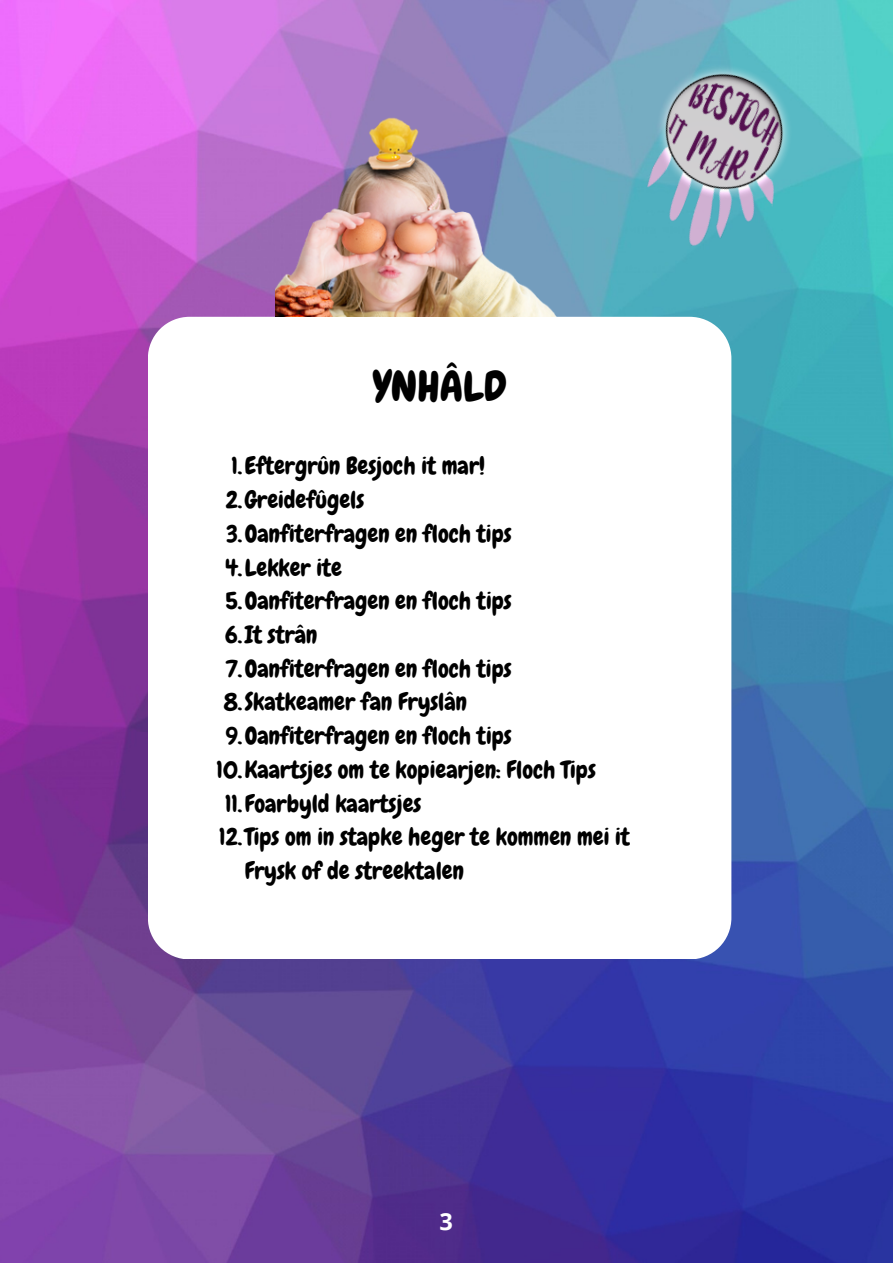
<style>
.page{position:relative;width:893px;height:1264px;background:#fff}
.page>*{position:absolute;margin:0;border:0;box-sizing:border-box;transform-origin:0 0}
.t1{font:42px "Chewy";color:#000}
.t2{font:24.15px/33.8px "Chewy";color:#000}
.t3{font:700 23.55px "Open Sans";color:#fff}
</style>
<div class="page">
<img style="left:0;top:0;width:892px;height:1262px">
<img style="left:795px;top:5px;width:64px;height:283px">
<svg style="left:148px;top:317px;width:583px;height:642px"></svg>
<img style="left:275px;top:0;width:520px;height:316px">
<p class="t1" style="left:372px;top:360px;width:135px">YNHÂLD</p>
<p class="t2" style="left:231px;top:449px;width:255px">1.Eftergrûn Besjoch it mar!</p>
<p class="t2" style="left:226px;top:483px;width:140px">2.Greidefûgels</p>
<p class="t2" style="left:226px;top:516px;width:287px">3.Oanfiterfragen en floch tips</p>
<p class="t2" style="left:225px;top:550px;width:118px">4.Lekker ite</p>
<p class="t2" style="left:226px;top:584px;width:287px">5.Oanfiterfragen en floch tips</p>
<p class="t2" style="left:225px;top:618px;width:94px">6.It strân</p>
<p class="t2" style="left:225px;top:651px;width:288px">7.Oanfiterfragen en floch tips</p>
<p class="t2" style="left:224px;top:685px;width:245px">8.Skatkeamer fan Fryslân</p>
<p class="t2" style="left:225px;top:719px;width:288px">9.Oanfiterfragen en floch tips</p>
<p class="t2" style="left:217px;top:753px;width:381px">10.Kaartsjes om te kopiearjen: Floch Tips</p>
<p class="t2" style="left:225px;top:786px;width:198px">11.Foarbyld kaartsjes</p>
<p class="t2" style="left:245px;top:820px;width:386px;text-indent:-25px">12.Tips om in stapke heger te kommen mei it<br>Frysk of de streektalen</p>
<p class="t3" style="left:439px;top:1204px;width:15px">3</p>
</div>
